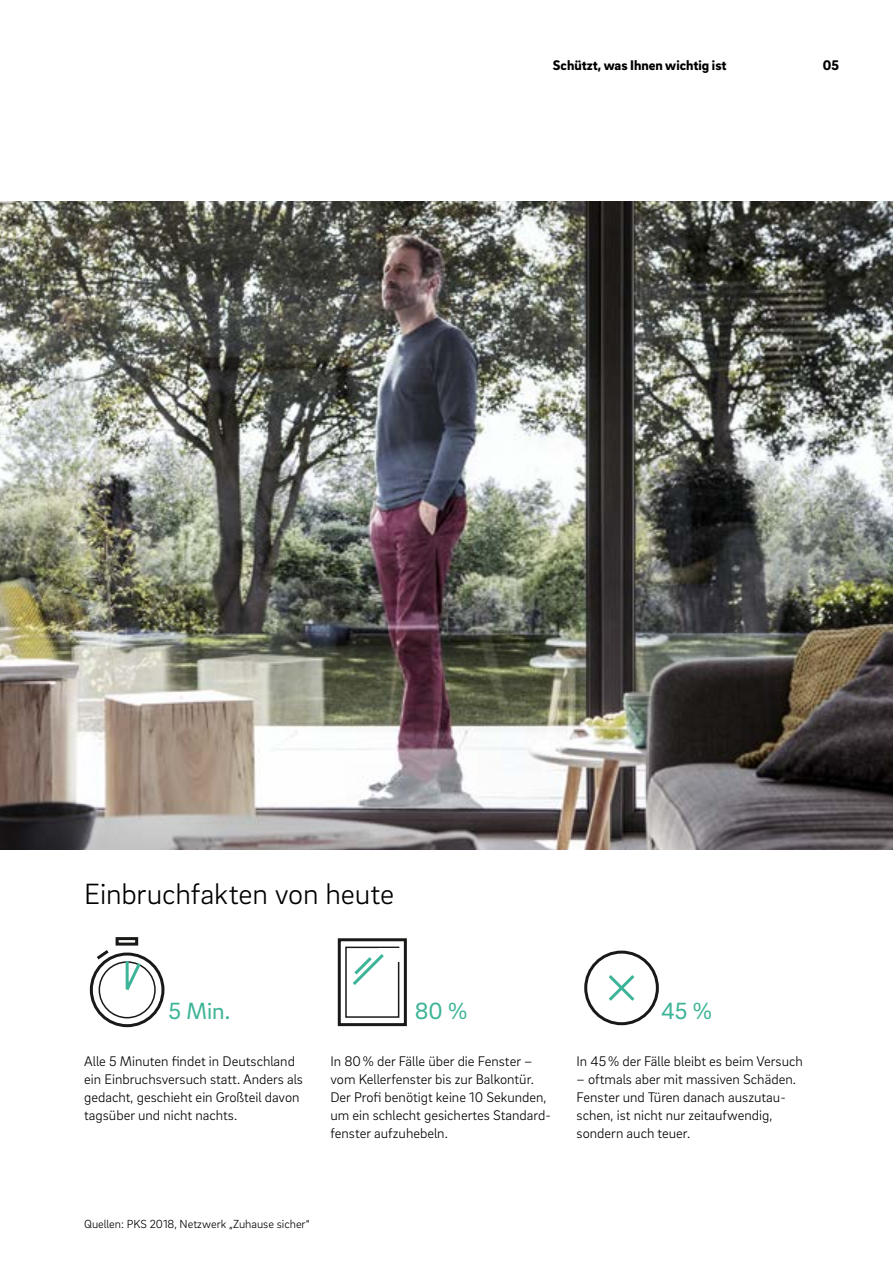
<style>
.page{position:relative;width:893px;height:1263px;background:#fff}
.page>*{position:absolute;margin:0;border:0;box-sizing:border-box;transform-origin:0 0}
.t1{font:300 30px "Brix Sans";letter-spacing:-.005em;color:#000}
.t2{font:24px "Brix Sans";color:#3db497}
.t3{font:300 14.25px/18px "Brix Sans";color:#000}
.t4{font:900 14.25px "Brix Sans";color:#000}
.t5{font:300 12px "Brix Sans";color:#000}
</style>
<div class="page">
<img style="left:0;top:202px;width:893px;height:648px">
<div style="left:99px;top:961px;width:57px;height:57px;border:2px solid #1a1917;border-radius:50%"></div>
<svg style="left:97px;top:950px;width:15px;height:12px"></svg>
<div style="left:90px;top:952px;width:74px;height:75px;border:3px solid #1a1917;border-radius:50%"></div>
<div style="left:116px;top:937px;width:22px;height:8px;border:3px solid #1a1917"></div>
<svg style="left:124px;top:958px;width:19px;height:32px"></svg>
<div style="left:338px;top:938px;width:69px;height:88px;border:3px solid #1a1917"></div>
<div style="left:345px;top:946px;width:54px;height:72px;border:2px solid #1a1917"></div>
<div style="left:378px;top:948px;width:23px;height:13px;background:#fff"></div>
<svg style="left:353px;top:954px;width:31px;height:31px"></svg>
<div style="left:584px;top:950px;width:75px;height:75px;border:3px solid #1a1917;border-radius:50%"></div>
<svg style="left:608px;top:975px;width:27px;height:26px"></svg>
<p class="t4" style="left:553px;top:56px;width:175px">Schützt, was Ihnen wichtig ist</p>
<p class="t4" style="left:823px;top:56px;width:18px">05</p>
<h1 class="t1" style="left:84px;top:874px;width:311px">Einbruchfakten von heute</h1>
<h2 class="t2" style="left:169px;top:996px;width:63px">5 Min.</h2>
<h2 class="t2" style="left:415px;top:996px;width:54px">80 %</h2>
<h2 class="t2" style="left:661px;top:996px;width:52px">45 %</h2>
<p class="t3" style="left:84px;top:1051px;width:220px">Alle 5 Minuten findet in Deutschland ein Einbruchsversuch statt. Anders als gedacht, geschieht ein Großteil davon tagsüber und nicht nachts.</p>
<p class="t3" style="left:330px;top:1051px;width:222px">In 80% der Fälle über die Fenster – vom Kellerfenster bis zur Balkontür.<br>Der Profi benötigt keine 10 Sekunden, um ein schlecht gesichertes Standard&shy;fenster aufzuhebeln.</p>
<p class="t3" style="left:577px;top:1051px;width:228px">In 45% der Fälle bleibt es beim Versuch</p>
<p class="t3" style="left:577px;top:1069px;width:221px">– oftmals aber mit massiven Schäden.<br>Fenster und Türen danach auszutau&shy;schen, ist nicht nur zeitaufwendig, sondern auch teuer.</p>
<p class="t5" style="left:84px;top:1216px;width:227px">Quellen: PKS 2018, Netzwerk „Zuhause sicher“</p>
</div>
